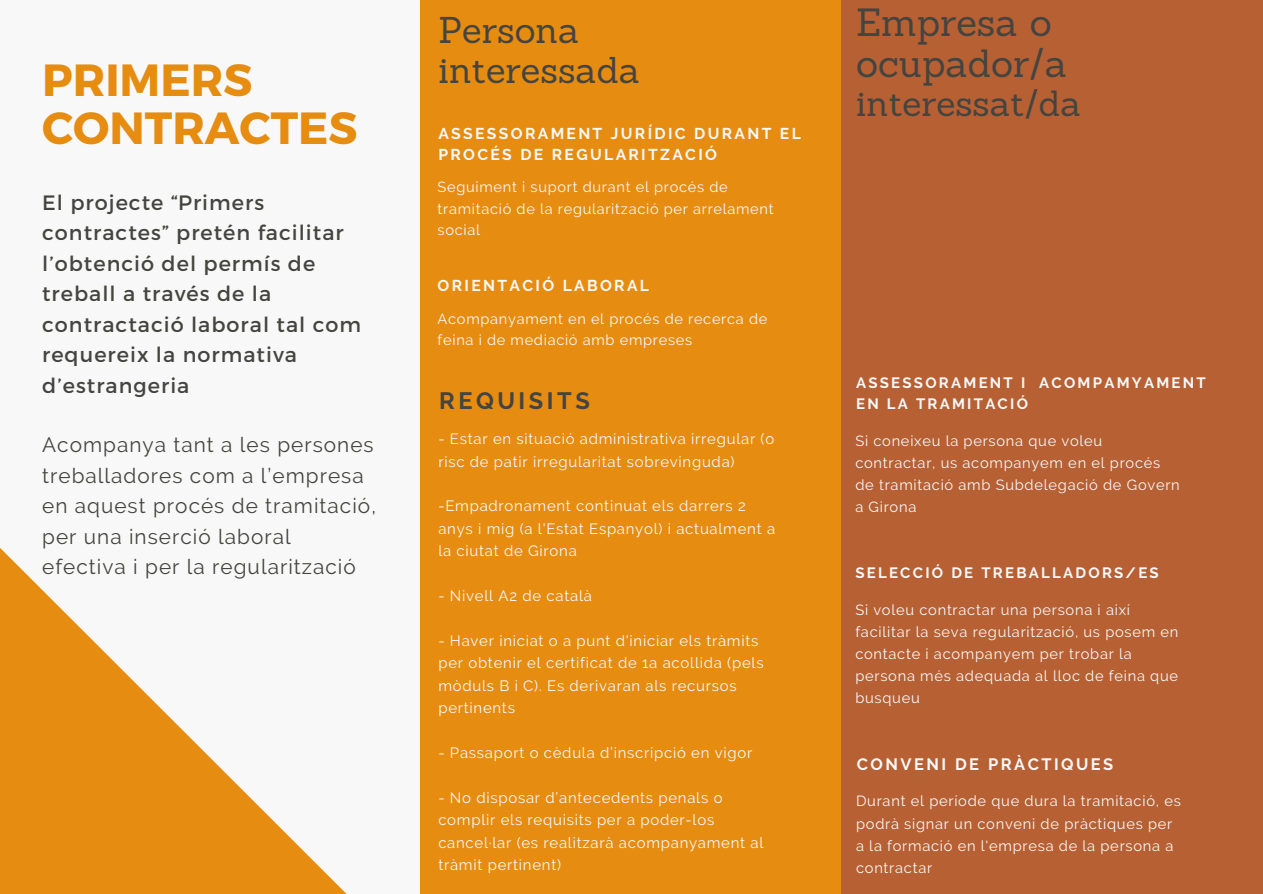
<style>
.page{position:relative;width:1263px;height:894px;background:#fff}
.page>*{position:absolute;margin:0;border:0;box-sizing:border-box;transform-origin:0 0}
.t1{font:700 45px "Montserrat";color:#e68c10}
.t2{font:38.25px/41.5px "Sanchez";color:#444440}
.t3{font:36.3px "Sanchez";color:#444440}
.t4{font:35.4px "Sanchez";color:#444440}
.t5{font:700 23.55px "Raleway";letter-spacing:.15em;color:#444440}
.t6{font:20.7px/30.5px "Montserrat";letter-spacing:.05em;color:#444440}
.t7{font:20.7px/30.5px "Raleway";letter-spacing:.05em;color:#444440}
.t8{font:700 16.5px "Raleway";letter-spacing:.15em;color:#f8f8f8}
.t9{font:700 15.75px/21.3px "Raleway";letter-spacing:.15em;color:#f8f8f8}
.t10{font:15px/22.4px "Raleway";letter-spacing:.05em;color:#f8f8f8}
.t11{font:700 15px/21px "Raleway";letter-spacing:.15em;color:#f8f8f8}
.t12{font:14.7px/22px "Raleway";letter-spacing:.05em;color:#f8f8f8}
.t13{font:14.55px/21.3px "Raleway";letter-spacing:.05em;color:#f8f8f8}
</style>
<div class="page">
<div style="left:0;top:0;width:1263px;height:893px;background:#f8f8f8"></div>
<div style="left:421px;top:0;width:420px;height:893px;background:#e68c10"></div>
<svg style="left:0;top:548px;width:346px;height:345px"></svg>
<div style="left:841px;top:0;width:422px;height:893px;background:#b66034"></div>
<p class="t1" style="left:42px;top:51px;width:212px">PRIMERS</p>
<p class="t1" style="left:42px;top:99px;width:317px">CONTRACTES</p>
<p class="t6" style="left:42px;top:186px;width:321px">El projecte “Primers contractes” pretén facilitar l’obtenció del permís de treball a través de la contractació laboral tal com requereix la normativa d’estrangeria</p>
<p class="t7" style="left:42px;top:430px;width:335px">Acompanya tant a les persones treballadores com a l’empresa en aquest procés de tramitació, per una inserció laboral efectiva i per la regularització</p>
<p class="t3" style="left:438px;top:7px;width:142px">Persona</p>
<p class="t3" style="left:438px;top:46px;width:203px">interessada</p>
<p class="t9" style="left:438px;top:122px;width:364px">ASSESSORAMENT JURÍDIC DURANT EL<br>PROCÉS DE REGULARITZACIÓ</p>
<p class="t13" style="left:438px;top:177px;width:338px">Seguiment i suport durant el procés de tramitació de la regularització per arrelament social</p>
<p class="t9" style="left:438px;top:275px;width:213px">ORIENTACIÓ LABORAL</p>
<p class="t13" style="left:438px;top:308px;width:331px">Acompanyament en el procés de recerca de feina i de mediació amb empreses</p>
<p class="t5" style="left:439px;top:387px;width:152px">REQUISITS</p>
<p class="t10" style="left:438px;top:427px;width:337px">- Estar en situació administrativa irregular (o risc de patir irregularitat sobrevinguda)</p>
<p class="t10" style="left:438px;top:494px;width:338px">-Empadronament continuat els darrers 2 anys i mig (a l'Estat Espanyol) i actualment a la ciutat de Girona</p>
<p class="t10" style="left:438px;top:584px;width:155px">- Nivell A2 de català</p>
<p class="t10" style="left:438px;top:629px;width:327px">- Haver iniciat o a punt d'iniciar els tràmits per obtenir el certificat de 1a acollida (pels mòduls B i C). Es derivaran als recursos pertinents</p>
<p class="t10" style="left:438px;top:741px;width:315px">- Passaport o cèdula d’inscripció en vigor</p>
<p class="t10" style="left:438px;top:786px;width:327px">- No disposar d’antecedents penals o complir els requisits per a poder-los cancel·lar (es realitzarà acompanyament al tràmit pertinent)</p>
<p class="t2" style="left:856px;top:1px;width:212px">Empresa o ocupador/a</p>
<p class="t4" style="left:856px;top:80px;width:226px">interessat/da</p>
<p class="t11" style="left:856px;top:372px;width:351px">ASSESSORAMENT I ACOMPAMYAMENT<br>EN LA TRAMITACIÓ</p>
<p class="t12" style="left:855px;top:429px;width:326px">Si coneixeu la persona que voleu contractar, us acompanyem en el procés de tramitació amb Subdelegació de Govern a Girona</p>
<p class="t11" style="left:855px;top:562px;width:305px">SELECCIÓ DE TREBALLADORS/ES</p>
<p class="t12" style="left:855px;top:598px;width:325px">Si voleu contractar una persona i així facilitar la seva regularització, us posem en contacte i acompanyem per trobar la persona més adequada al lloc de feina que busqueu</p>
<p class="t8" style="left:857px;top:754px;width:258px">CONVENI DE PRÀCTIQUES</p>
<p class="t12" style="left:856px;top:790px;width:326px">Durant el període que dura la tramitació, es podrà signar un conveni de pràctiques per a la formació en l'empresa de la persona a contractar</p>
</div>
